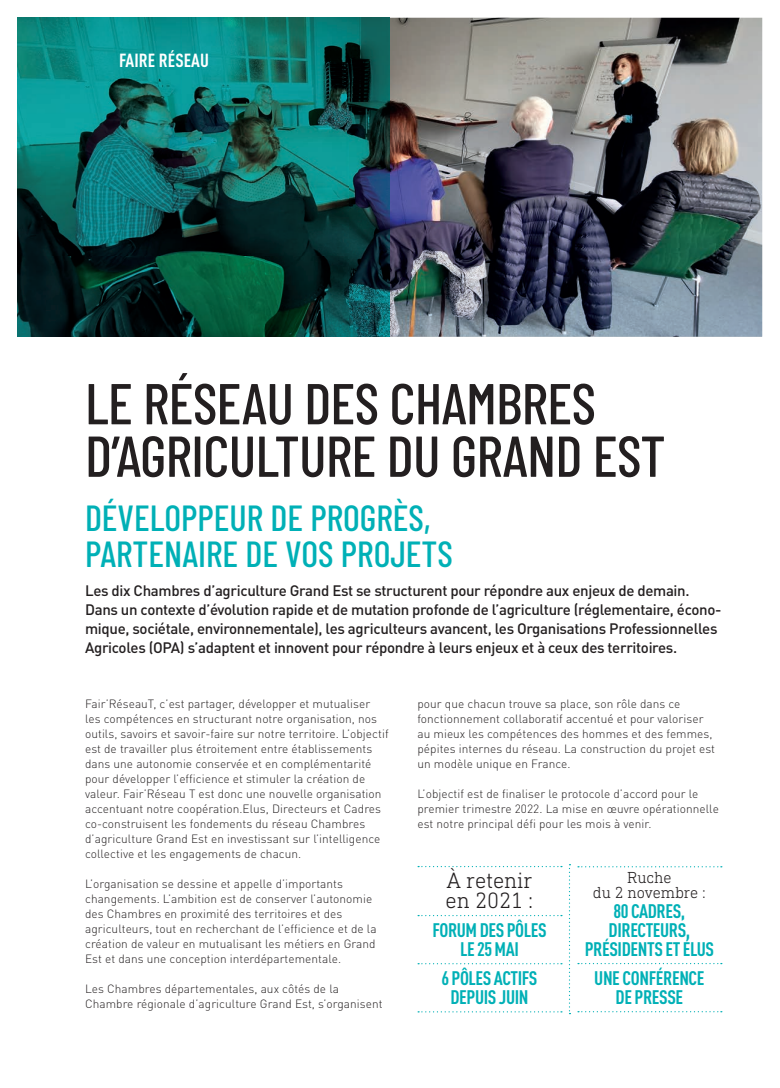
<style>
.page{position:relative;width:780px;height:1088px;background:#fff}
.page>*{position:absolute;margin:0;border:0;box-sizing:border-box;transform-origin:0 0}
.t1{font:500 57.5px/52.5px "Barlow Condensed";letter-spacing:-.01em;color:#231f20}
.t2{font:500 36.25px/36.2px "Barlow Condensed";color:#00b0b6}
.t3{font:300 22.62px/19.8px "DIN Next Slab Pro";letter-spacing:-.005em;color:#231f20}
.t4{font:700 condensed 19.38px/18.8px "DINOT";letter-spacing:-.02em;color:#00b0b6;text-align:center}
.t5{font:700 condensed 18.75px "DINOT";letter-spacing:.005em;color:#fff}
.t6{font:300 16.25px/15px "DIN Next Slab Pro";letter-spacing:-.005em;color:#231f20;text-align:center}
.t7{font:500 15px/18.8px "DINOT";letter-spacing:-.02em;color:#231f20}
.t8{font:300 11.88px/15px "DINOT";letter-spacing:.005em;color:#231f20}
.s1{font-weight:400;color:#110a0c}
</style>
<div class="page">
<img style="left:389px;top:18px;width:373px;height:319px">
<img style="left:18px;top:18px;width:371px;height:319px">
<svg style="left:418px;top:866px;width:144px;height:1px"></svg>
<svg style="left:418px;top:915px;width:144px;height:1px"></svg>
<svg style="left:418px;top:963px;width:144px;height:1px"></svg>
<svg style="left:418px;top:1011px;width:144px;height:1px"></svg>
<svg style="left:578px;top:866px;width:143px;height:1px"></svg>
<svg style="left:578px;top:963px;width:143px;height:1px"></svg>
<svg style="left:578px;top:1011px;width:143px;height:1px"></svg>
<svg style="left:569px;top:864px;width:1px;height:150px"></svg>
<h3 class="t5" style="left:84px;top:49px;width:127px"><span class="s1">22</span> FAIRE RÉSEAU</h3>
<h1 class="t1" style="left:85px;top:373px;width:582px">LE RÉSEAU DES CHAMBRES<br>D’AGRICULTURE DU GRAND EST</h1>
<h2 class="t2" style="left:85px;top:497px;width:369px">DÉVELOPPEUR DE PROGRÈS,<br>PARTENAIRE DE VOS PROJETS</h2>
<p class="t7" style="left:85px;top:581px;width:638px">Les dix Chambres d’agriculture Grand Est se structurent pour répondre aux enjeux de demain.<br>Dans un contexte d’évolution rapide et de mutation profonde de l’agriculture (réglementaire, écono&shy;mique, sociétale, environnementale), les agriculteurs avancent, les Organisations Professionnelles Agricoles (OPA) s’adaptent et innovent pour répondre à leurs enjeux et à ceux des territoires.</p>
<p class="t8" style="left:85px;top:696px;width:305px">Fair’RéseauT, c’est partager, développer et mutualiser les compétences en structurant notre organisation, nos outils, savoirs et savoir-faire sur notre territoire. L’objectif est de travailler plus étroitement entre établissements dans une autonomie conservée et en complémentarité pour développer l’efficience et stimuler la création de valeur. Fair’Réseau T est donc une nouvelle organisation accentuant notre coopération.Elus, Directeurs et Cadres co-construisent les fondements du réseau Chambres d’agriculture Grand Est en investissant sur l’intelligence collective et les engagements de chacun.</p>
<p class="t8" style="left:85px;top:876px;width:293px">L’organisation se dessine et appelle d’importants changements. L’ambition est de conserver l’autonomie des Chambres en proximité des territoires et des agriculteurs, tout en recherchant de l’efficience et de la création de valeur en mutualisant les métiers en Grand Est et dans une conception interdépartementale.</p>
<p class="t8" style="left:85px;top:981px;width:299px">Les Chambres départementales, aux côtés de la<br>Chambre régionale d’agriculture Grand Est, s’organisent</p>
<p class="t8" style="left:417px;top:696px;width:299px">pour que chacun trouve sa place, son rôle dans ce fonctionnement collaboratif accentué et pour valoriser au mieux les compétences des hommes et des femmes, pépites internes du réseau. La construction du projet est un modèle unique en France.</p>
<p class="t8" style="left:417px;top:786px;width:303px">L’objectif est de finaliser le protocole d’accord pour le premier trimestre 2022. La mise en œuvre opérationnelle est notre principal défi pour les mois à venir.</p>
<h3 class="t3" style="left:445px;top:870px;width:89px">À retenir en 2021 :</h3>
<h3 class="t4" style="left:432px;top:921px;width:116px">FORUM DES PÔLES<br>LE 25 MAI</h3>
<h3 class="t4" style="left:441px;top:969px;width:98px">6 PÔLES ACTIFS<br>DEPUIS JUIN</h3>
<h3 class="t6" style="left:593px;top:870px;width:114px">Ruche<br>du 2 novembre :</h3>
<h3 class="t4" style="left:584px;top:902px;width:131px">80 CADRES,<br>DIRECTEURS,<br>PRÉSIDENTS ET ÉLUS</h3>
<h3 class="t4" style="left:594px;top:969px;width:112px">UNE CONFÉRENCE<br>DE PRESSE</h3>
</div>
